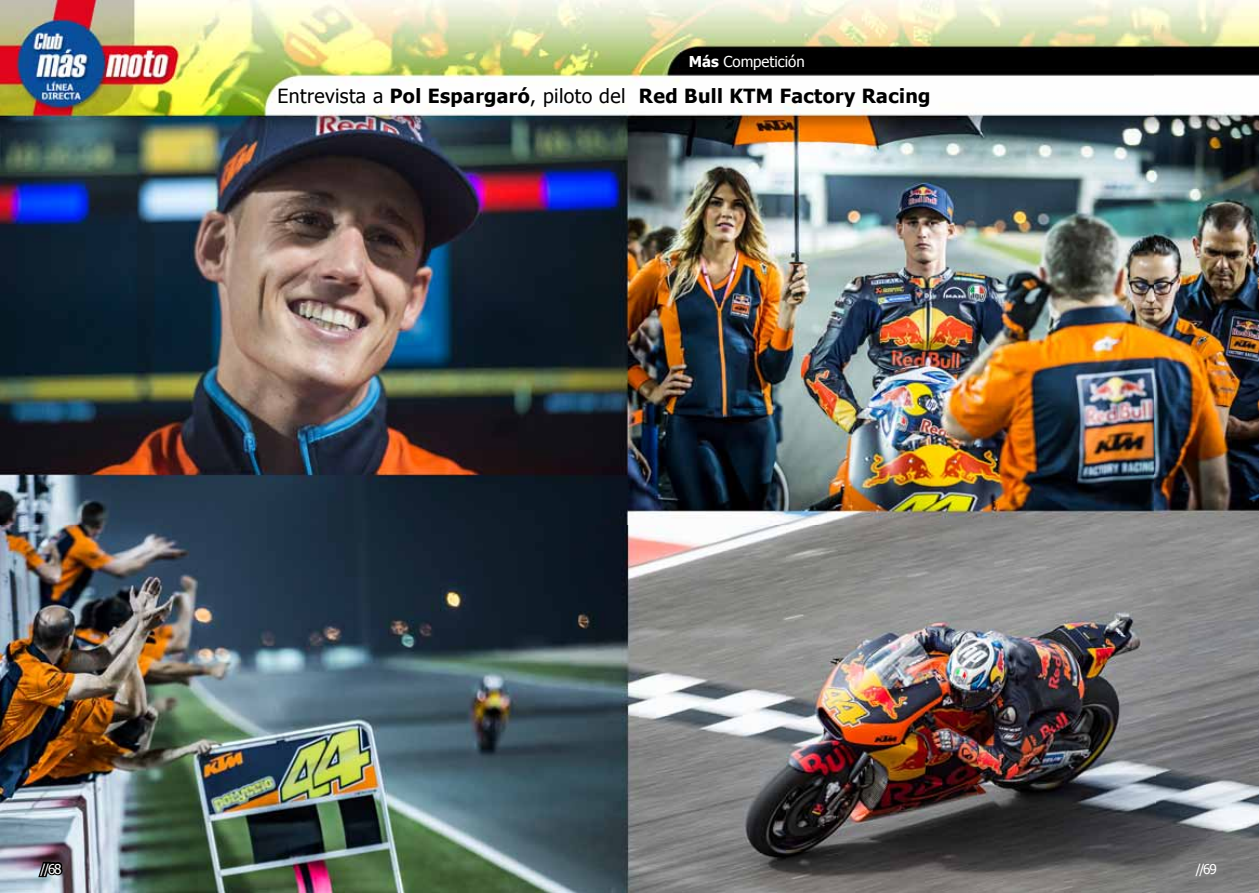
<style>
.page{position:relative;width:1259px;height:893px;background:#fff}
.page>*{position:absolute;margin:0;border:0;box-sizing:border-box;transform-origin:0 0}
.t1{font:700 19.5px "Tahoma";letter-spacing:.02em;color:#000}
.t2{font:15px "Tahoma";color:#fff}
.t3{font:13.5px "Tahoma";color:#fff}
.s1{font-weight:700}
.s2{font-weight:400}
</style>
<div class="page">
<img style="left:0;top:0;width:1154px;height:525px">
<img style="left:1154px;top:0;width:105px;height:893px">
<img style="left:0;top:525px;width:786px;height:368px">
<img style="left:786px;top:525px;width:369px;height:368px">
<svg style="left:36px;top:859px;width:29px;height:20px"></svg>
<p class="t2" style="left:688px;top:51px;width:118px"><span class="s1">Más</span> Competición</p>
<p class="t1" style="left:277px;top:82px;width:654px"><span class="s2">Entrevista a</span> Pol Espargaró<span class="s2">, piloto del</span> Red Bull KTM Factory Racing</p>
<p class="t3" style="left:40px;top:860px;width:23px">//68</p>
<p class="t3" style="left:1195px;top:860px;width:23px">//69</p>
</div>
